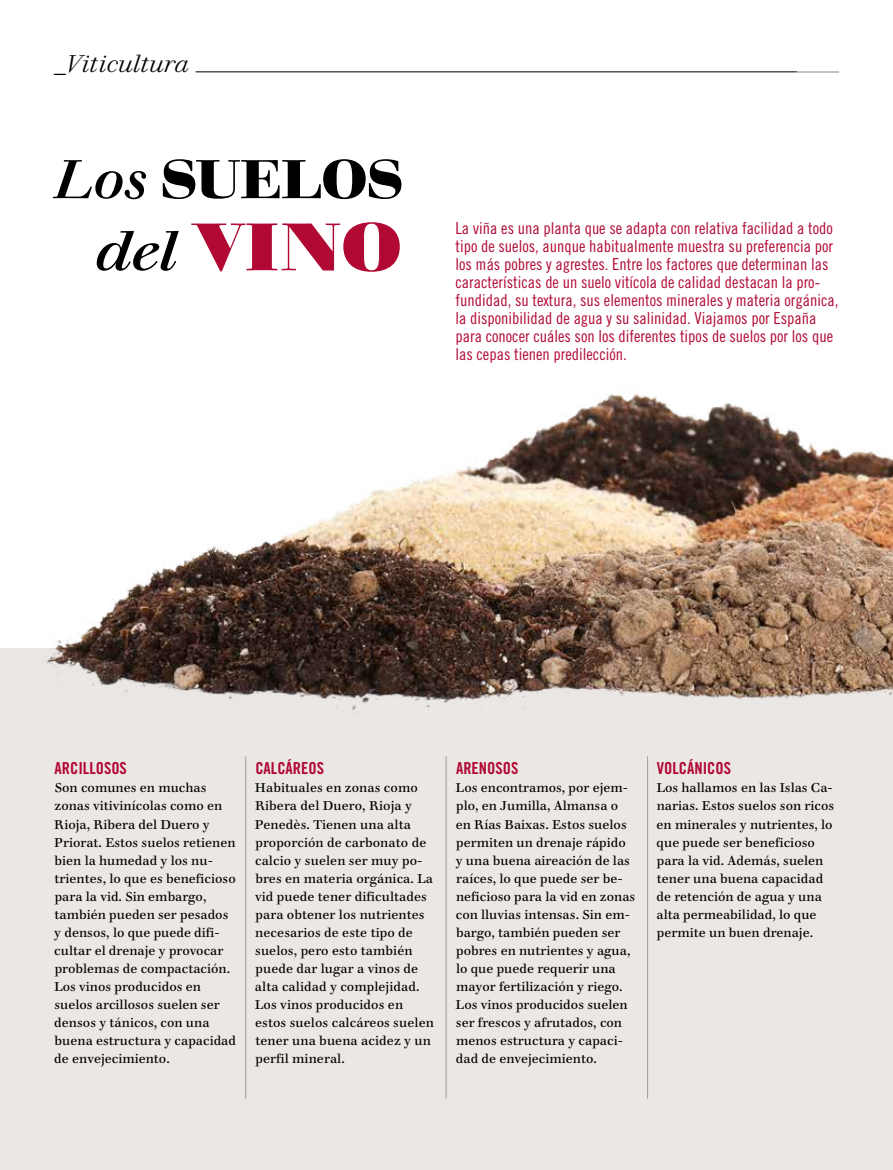
<style>
.page{position:relative;width:893px;height:1170px;background:#fff}
.page>*{position:absolute;margin:0;border:0;box-sizing:border-box;transform-origin:0 0}
.Titulo_Walbaum_36pt{font:700 90px "Walbaum 60 pt";color:#b10933}
.Titulo_Walbaum_36pt-2{font:700 54px "Walbaum 18 pt";letter-spacing:-.02em;color:#000}
.t1{font:italic 300 24px "Walbaum 18 pt";color:#000}
.Entradilla{font:16.5px/18px "Trade Gothic LT Std Cn 18";color:#b10933}
.H2-Texto{font:16.5px "Trade Gothic LT Std Bd Cn 20";color:#b10933}
.P-_Sin_sangria{font:12.75px/18px "Walbaum 12 pt";color:#000}
.s1{font-weight:500;font-style:italic}
.s2{font-family:"Walbaum 18 pt";font-weight:500;font-style:italic;font-size:54px;color:#000}
</style>
<div class="page">
<div style="left:0;top:648px;width:893px;height:521px;background:#ebe7e4"></div>
<img style="left:43px;top:393px;width:850px;height:318px">
<hr style="left:245px;top:756px;width:1px;height:342px;background:#9d9d9c">
<hr style="left:446px;top:756px;width:1px;height:342px;background:#9d9d9c">
<hr style="left:647px;top:756px;width:1px;height:342px;background:#9d9d9c">
<hr style="left:196px;top:72px;width:643px;height:1px;background:#000">
<hr style="left:797px;top:72px;width:42px;height:1px;background:#fff">
<p class="t1" style="left:54px;top:44px;width:136px">_Viticultura</p>
<p class="Titulo_Walbaum_36pt-2" style="left:54px;top:135px;width:350px"><span class="s1">Los</span> SUELOS</p>
<p class="Titulo_Walbaum_36pt" style="left:96px;top:166px;width:309px"><span class="s2">del</span> vino</p>
<p class="Entradilla" style="left:455px;top:219px;width:385px">La viña es una planta que se adapta con relativa facilidad a todo tipo de suelos, aunque habitualmente muestra su preferencia por los más pobres y agrestes. Entre los factores que determinan las características de un suelo vitícola de calidad destacan la pro&shy;fundidad, su textura, sus elementos minerales y materia orgánica, la disponibilidad de agua y su salinidad. Viajamos por España para conocer cuáles son los diferentes tipos de suelos por los que las cepas tienen predilección.</p>
<p class="H2-Texto" style="left:55px;top:758px;width:74px">ARCILLOSOS</p>
<p class="P-_Sin_sangria" style="left:54px;top:777px;width:183px">Son comunes en muchas zonas vitivinícolas como en<br>Rioja, Ribera del Duero y<br>Priorat. Estos suelos retienen bien la humedad y los nu&shy;trientes, lo que es beneficioso para la vid. Sin embargo, también pueden ser pesados y densos, lo que puede difi&shy;cultar el drenaje y provocar problemas de compactación.<br>Los vinos producidos en suelos arcillosos suelen ser densos y tánicos, con una buena estructura y capacidad de envejecimiento.</p>
<p class="H2-Texto" style="left:255px;top:758px;width:70px">CALCÁREOS</p>
<p class="P-_Sin_sangria" style="left:255px;top:777px;width:180px">Habituales en zonas como<br>Ribera del Duero, Rioja y<br>Penedès. Tienen una alta proporción de carbonato de calcio y suelen ser muy po&shy;bres en materia orgánica. La vid puede tener dificultades para obtener los nutrientes necesarios de este tipo de suelos, pero esto también puede dar lugar a vinos de alta calidad y complejidad.<br>Los vinos producidos en estos suelos calcáreos suelen tener una buena acidez y un perfil mineral.</p>
<p class="H2-Texto" style="left:456px;top:758px;width:64px">ARENOSOS</p>
<p class="P-_Sin_sangria" style="left:456px;top:777px;width:181px">Los encontramos, por ejem&shy;plo, en Jumilla, Almansa o en Rías Baixas. Estos suelos permiten un drenaje rápido y una buena aireación de las raíces, lo que puede ser be&shy;neficioso para la vid en zonas con lluvias intensas. Sin em&shy;bargo, también pueden ser pobres en nutrientes y agua, lo que puede requerir una mayor fertilización y riego.<br>Los vinos producidos suelen ser frescos y afrutados, con menos estructura y capaci&shy;dad de envejecimiento.</p>
<p class="H2-Texto" style="left:657px;top:758px;width:76px">VOLCÁNICOS</p>
<p class="P-_Sin_sangria" style="left:656px;top:777px;width:179px">Los hallamos en las Islas Ca&shy;narias. Estos suelos son ricos en minerales y nutrientes, lo que puede ser beneficioso para la vid. Además, suelen tener una buena capacidad de retención de agua y una alta permeabilidad, lo que permite un buen drenaje.</p>
</div>
